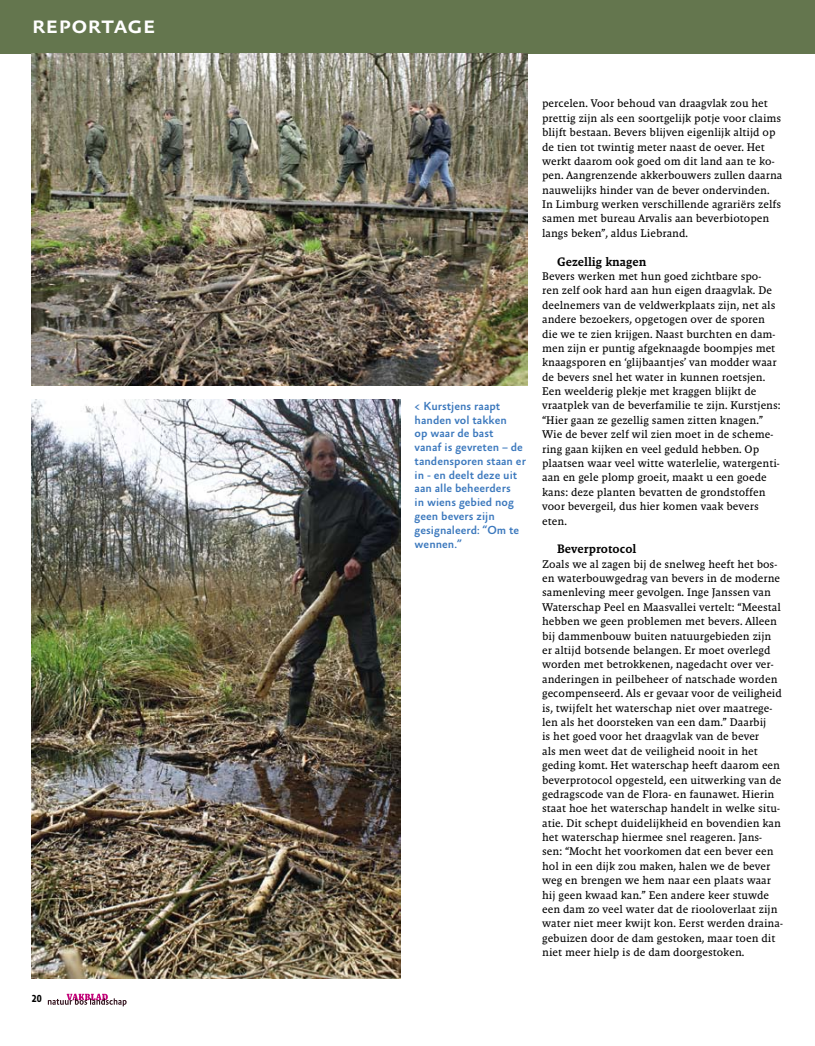
<style>
.page{position:relative;width:815px;height:1046px;background:#fff}
.page>*{position:absolute;margin:0;border:0;box-sizing:border-box;transform-origin:0 0}
.t1{font:25px "Absara Sans TF Medium SC";color:#fff}
.t2{font:12.5px "Malaga Med";color:#000}
.t3{font:500 11.88px/13.8px "Absara Sans";color:#3b78bd}
.t4{font:11.25px/14.4px "Malaga Reg";color:#000}
.t5{font:500 10.38px "Absara Sans TF Head";color:#000}
</style>
<div class="page">
<svg style="left:48px;top:993px;width:79px;height:13px"></svg>
<div style="left:0;top:0;width:815px;height:53px;background:#64764e"></div>
<img style="left:32px;top:53px;width:496px;height:332px">
<img style="left:32px;top:399px;width:368px;height:579px">
<h1 class="t1" style="left:32px;top:11px;width:125px">reportage</h1>
<p class="t5" style="left:32px;top:991px;width:11px">20</p>
<p class="t3" style="left:415px;top:399px;width:113px">&lt; Kurstjens raapt handen vol takken<br>op waar de bast<br>vanaf is gevreten – de tandensporen staan er in - en deelt deze uit aan alle beheerders<br>in wiens gebied nog geen bevers zijn gesignaleerd: “Om te wennen.”</p>
<p class="t4" style="left:542px;top:96px;width:242px">percelen. Voor behoud van draagvlak zou het prettig zijn als een soortgelijk potje voor claims blijft bestaan. Bevers blijven eigenlijk altijd op de tien tot twintig meter naast de oever. Het werkt daarom ook goed om dit land aan te ko&shy;pen. Aangrenzende akkerbouwers zullen daarna nauwelijks hinder van de bever ondervinden.<br>In Limburg werken verschillende agrariërs zelfs samen met bureau Arvalis aan beverbiotopen langs beken”, aldus Liebrand.</p>
<p class="t2" style="left:557px;top:254px;width:91px">Gezellig knagen</p>
<p class="t4" style="left:542px;top:269px;width:240px">Bevers werken met hun goed zichtbare spo&shy;ren zelf ook hard aan hun eigen draagvlak. De deelnemers van de veldwerkplaats zijn, net als andere bezoekers, opgetogen over de sporen die we te zien krijgen. Naast burchten en dam&shy;men zijn er puntig afgeknaagde boompjes met knaagsporen en ‘glijbaantjes’ van modder waar de bevers snel het water in kunnen roetsjen.<br>Een weelderig plekje met kraggen blijkt de vraatplek van de beverfamilie te zijn. Kurstjens: “Hier gaan ze gezellig samen zitten knagen.” Wie de bever zelf wil zien moet in de scheme&shy;ring gaan kijken en veel geduld hebben. Op plaatsen waar veel witte waterlelie, watergenti&shy;aan en gele plomp groeit, maakt u een goede kans: deze planten bevatten de grondstoffen voor bevergeil, dus hier komen vaak bevers eten.</p>
<p class="t2" style="left:557px;top:542px;width:81px">Beverprotocol</p>
<p class="t4" style="left:542px;top:556px;width:242px">Zoals we al zagen bij de snelweg heeft het bos&shy;en waterbouwgedrag van bevers in de moderne samenleving meer gevolgen. Inge Janssen van Waterschap Peel en Maasvallei vertelt: “Meestal hebben we geen problemen met bevers. Alleen bij dammenbouw buiten natuurgebieden zijn er altijd botsende belangen. Er moet overlegd worden met betrokkenen, nagedacht over ver&shy;anderingen in peilbeheer of natschade worden gecompenseerd. Als er gevaar voor de veiligheid is, twijfelt het waterschap niet over maatrege&shy;len als het doorsteken van een dam.” Daarbij<br>is het goed voor het draagvlak van de bever<br>als men weet dat de veiligheid nooit in het geding komt. Het waterschap heeft daarom een beverprotocol opgesteld, een uitwerking van de gedragscode van de Flora- en faunawet. Hierin staat hoe het waterschap handelt in welke situ&shy;atie. Dit schept duidelijkheid en bovendien kan het waterschap hiermee snel reageren. Jans&shy;sen: “Mocht het voorkomen dat een bever een hol in een dijk zou maken, halen we de bever weg en brengen we hem naar een plaats waar hij geen kwaad kan.” Een andere keer stuwde een dam zo veel water dat de riooloverlaat zijn water niet meer kwijt kon. Eerst werden draina&shy;gebuizen door de dam gestoken, maar toen dit niet meer hielp is de dam doorgestoken.</p>
</div>
